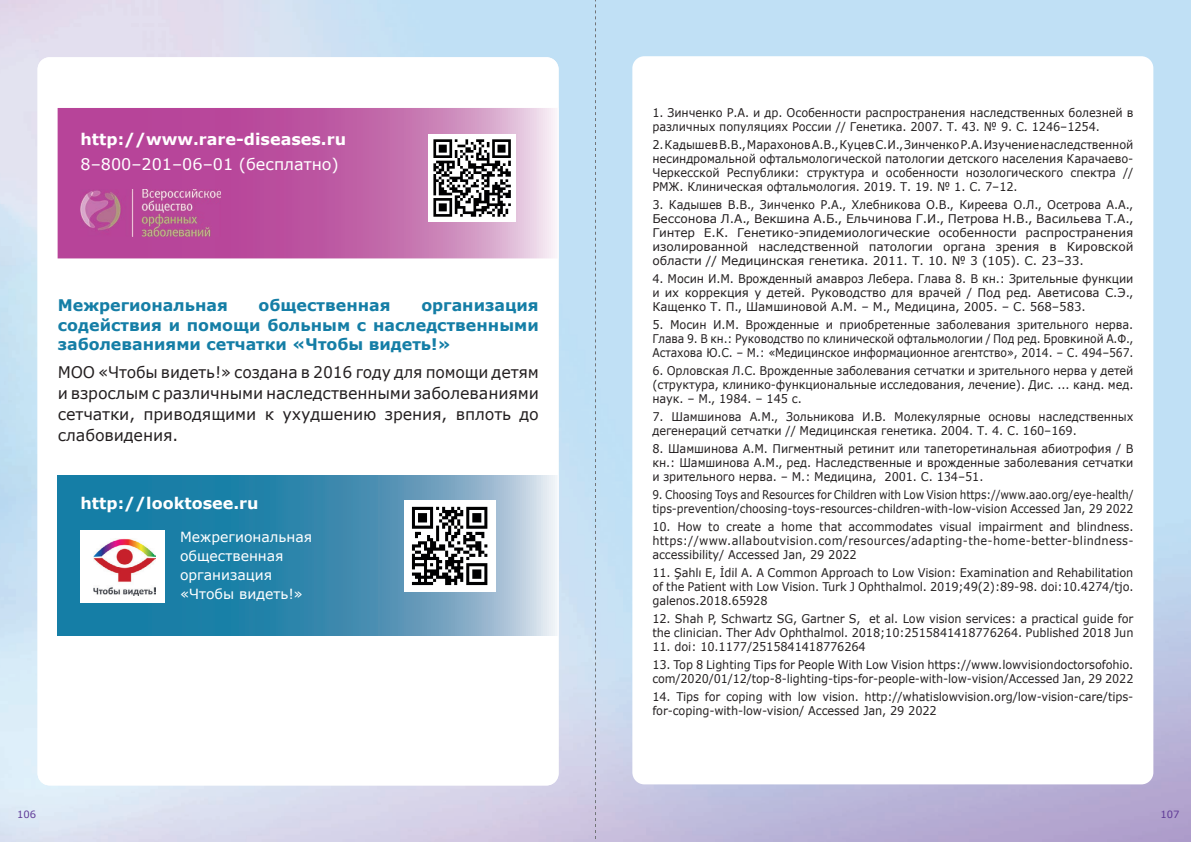
<style>
.page{position:relative;width:1191px;height:842px;background:#fff}
.page>*{position:absolute;margin:0;border:0;box-sizing:border-box;transform-origin:0 0}
.t1{font:16px/21px "Verdana";color:#231f20;text-align:justify;scale:.96 1}
.t2{font:700 16px/19.2px "Verdana";color:#157ea6;text-align:justify}
.t3{font:700 16px "Verdana";color:#fff}
.t4{font:16px "Verdana";color:#fff}
.t5{font:14px/19px "Verdana";color:#fff}
.t6{font:12px/14px "Verdana";color:#231f20;text-align:justify;scale:.93 1}
.t7{font:12px/14px "Verdana";color:#231f20;scale:.86 1}
.t8{font:10px "Verdana";color:#5f3a97}
</style>
<div class="page">
<img style="left:0;top:0;width:1191px;height:842px">
<div style="left:38px;top:57px;width:520px;height:728px;background:#fff;border-radius:12px"></div>
<div style="left:632px;top:56px;width:521px;height:728px;background:#fff;border-radius:12px"></div>
<svg style="left:595px;top:0;width:1px;height:842px"></svg>
<svg style="left:58px;top:108px;width:497px;height:150px;background:#c266aa"></svg>
<svg style="left:58px;top:475px;width:499px;height:160px;background:#4993b5"></svg>
<div style="left:428px;top:134px;width:88px;height:88px;background:#fff"></div>
<svg style="left:433px;top:139px;width:78px;height:78px"></svg>
<div style="left:404px;top:500px;width:91px;height:91px;background:#fff"></div>
<svg style="left:412px;top:507px;width:75px;height:78px"></svg>
<div style="left:81px;top:530px;width:84px;height:73px;background:#fff"></div>
<img style="left:93px;top:538px;width:62px;height:57px">
<img style="left:81px;top:189px;width:140px;height:47px">
<h1 class="t3" style="left:81px;top:128px;width:267px">http://www.rare-diseases.ru</h1>
<h1 class="t4" style="left:81px;top:154px;width:260px">8–800–201–06–01 (бесплатно)</h1>
<h1 class="t2" style="left:58px;top:296px;width:171px">Межрегиональная</h1>
<h1 class="t2" style="left:259px;top:296px;width:133px">общественная</h1>
<h1 class="t2" style="left:58px;top:296px;width:482px;text-indent:363px">организация содействия и помощи больным с наследственными заболеваниями сетчатки «Чтобы видеть!»</h1>
<h1 class="t1" style="left:58px;top:361px;width:503px">МОО «Чтобы видеть!» создана в 2016 году для помощи детям и взрослым с различными наследственными заболеваниями сетчатки, приводящими к ухудшению зрения, вплоть до слабовидения.</h1>
<h1 class="t3" style="left:81px;top:492px;width:179px">http://looktosee.ru</h1>
<p class="t5" style="left:180px;top:527px;width:134px">Межрегиональная общественная организация «Чтобы видеть!»</p>
<p class="t6" style="left:652px;top:106px;width:519px">1. Зинченко Р.А. и др. Особенности распространения наследственных болезней в различных популяциях России // Генетика. 2007. Т. 43. № 9. С. 1246–1254.</p>
<p class="t6" style="left:652px;top:138px;width:519px">2. Кадышев В.В., Марахонов А.В., Куцев С.И., Зинченко Р.А. Изучение наследственной несиндромальной офтальмологической патологии детского населения Карачаево-Черкесской Республики: структура и особенности нозологического спектра // РМЖ. Клиническая офтальмология. 2019. Т. 19. № 1. С. 7–12.</p>
<p class="t6" style="left:652px;top:198px;width:519px">3. Кадышев В.В., Зинченко Р.А., Хлебникова О.В., Киреева О.Л., Осетрова А.А., Бессонова Л.А., Векшина А.Б., Ельчинова Г.И., Петрова Н.В., Васильева Т.А., Гинтер Е.К. Генетико-эпидемиологические особенности распространения изолированной наследственной патологии органа зрения в Кировской области // Медицинская генетика. 2011. Т. 10. № 3 (105). С. 23–33.</p>
<p class="t6" style="left:652px;top:272px;width:519px">4. Мосин И.М. Врожденный амавроз Лебера. Глава 8. В кн.: Зрительные функции и их коррекция у детей. Руководство для врачей / Под ред. Аветисова С.Э., Кащенко Т. П., Шамшиновой А.М. – М., Медицина, 2005. – С. 568–583.</p>
<p class="t6" style="left:652px;top:318px;width:519px">5. Мосин И.М. Врожденные и приобретенные заболевания зрительного нерва.<br>Глава 9. В кн.: Руководство по клинической офтальмологии / Под ред. Бровкиной А.Ф., Астахова Ю.С. – М.: «Медицинское информационное агентство», 2014. – С. 494–567.</p>
<p class="t6" style="left:652px;top:364px;width:519px">6. Орловская Л.С. Врожденные заболевания сетчатки и зрительного нерва у детей (структура, клинико-функциональные исследования, лечение). Дис. ... канд. мед. наук. – М., 1984. – 145 с.</p>
<p class="t6" style="left:652px;top:410px;width:519px">7. Шамшинова А.М., Зольникова И.В. Молекулярные основы наследственных дегенераций сетчатки // Медицинская генетика. 2004. Т. 4. С. 160–169.</p>
<p class="t6" style="left:652px;top:442px;width:519px">8. Шамшинова А.М. Пигментный ретинит или тапеторетинальная абиотрофия / В кн.: Шамшинова А.М., ред. Наследственные и врожденные заболевания сетчатки и зрительного нерва. – М.: Медицина, 2001. С. 134–51.</p>
<p class="t7" style="left:652px;top:488px;width:561px">9. Choosing Toys and Resources for Children with Low Vision https://www.aao.org/eye-health/ tips-prevention/choosing-toys-resources-children-with-low-vision Accessed Jan, 29 2022</p>
<p class="t6" style="left:652px;top:520px;width:519px">10. How to create a home that accommodates visual impairment and blindness. https://www.allaboutvision.com/resources/adapting-the-home-better-blindness&shy;accessibility/ Accessed Jan, 29 2022</p>
<p class="t6" style="left:652px;top:566px;width:519px">11. Şahlı E, İdil A. A Common Approach to Low Vision: Examination and Rehabilitation of the Patient with Low Vision. Turk J Ophthalmol. 2019;49(2):89-98. doi:10.4274/tjo. galenos.2018.65928</p>
<p class="t6" style="left:652px;top:612px;width:519px">12. Shah P, Schwartz SG, Gartner S, et al. Low vision services: a practical guide for the clinician. Ther Adv Ophthalmol. 2018;10:2515841418776264. Published 2018 Jun</p>
<p class="t6" style="left:652px;top:640px;width:231px">11. doi: 10.1177/2515841418776264</p>
<p class="t6" style="left:652px;top:658px;width:519px">13. Top 8 Lighting Tips for People With Low Vision https://www.lowvisiondoctorsofohio. com/2020/01/12/top-8-lighting-tips-for-people-with-low-vision/Accessed Jan, 29 2022</p>
<p class="t6" style="left:652px;top:690px;width:519px">14. Tips for coping with low vision. http://whatislowvision.org/low-vision-care/tips&shy;for-coping-with-low-vision/ Accessed Jan, 29 2022</p>
<p class="t8" style="left:17px;top:808px;width:21px">106</p>
<p class="t8" style="left:1160px;top:808px;width:21px">107</p>
</div>
